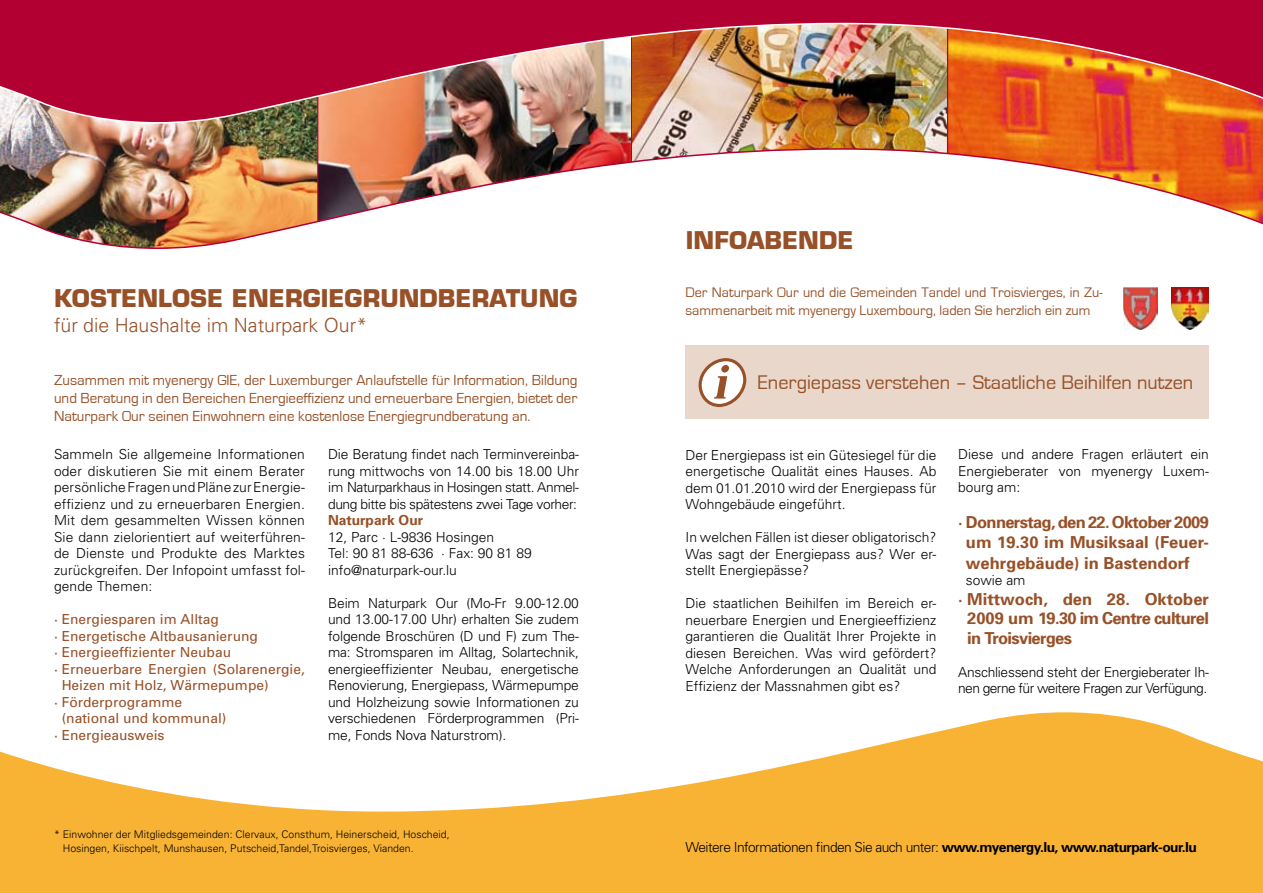
<style>
.page{position:relative;width:1263px;height:893px;background:#fff}
.page>*{position:absolute;margin:0;border:0;box-sizing:border-box;transform-origin:0 0}
.t1{font:700 23.85px "Eurostile";color:#975027}
.t2{font:20.25px "Eurostile";color:#975027}
.t3{font:300 19.5px "Univers";color:#975027}
.t4{font:700 16.5px/19.5px "Univers";color:#975027;text-align:justify}
.t5{font:700 16.5px/19.5px "Univers";letter-spacing:-.04em;color:#975027;text-align:center}
.t6{font:15px/18px "Eurostile";color:#975027;text-align:justify}
.t7{font:14.25px/18px "Eurostile";color:#975027}
.t8{font:300 13.8px/16.5px "Univers";color:#000;text-align:justify}
.t9{font:13.8px "Univers";color:#975027}
.t10{font:300 13.8px/16.5px "Univers";letter-spacing:-.02em;color:#000}
.t11{font:300 13.8px "Univers";letter-spacing:-.04em;color:#000}
.t12{font:700 13.8px "Univers";color:#975027}
.t13{font:300 10.5px/13.5px "Univers";color:#000}
.s1{font-weight:700}
</style>
<div class="page">
<svg style="left:56px;top:234px;width:1153px;height:96px"></svg>
<svg style="left:0;top:712px;width:1263px;height:181px;fill:#f8b334"></svg>
<div style="left:685px;top:345px;width:524px;height:73px;background:#e8d7ca"></div>
<img style="left:0;top:0;width:1263px;height:234px">
<img style="left:1171px;top:288px;width:38px;height:41px">
<img style="left:1123px;top:288px;width:35px;height:41px">
<svg style="left:699px;top:358px;width:47px;height:49px"></svg>
<h1 class="t1" style="left:54px;top:283px;width:525px">KOSTENLOSE ENERGIEGRUNDBERATUNG</h1>
<h3 class="t3" style="left:54px;top:313px;width:315px">für die Haushalte im Naturpark Our*</h3>
<p class="t6" style="left:54px;top:372px;width:525px">Zusammen mit myenergy GIE, der Luxemburger Anlaufstelle für Information, Bildung und Beratung in den Bereichen Energieeffizienz und erneuerbare Energien, bietet der Naturpark Our seinen Einwohnern eine kostenlose Energiegrundberatung an.</p>
<p class="t8" style="left:54px;top:446px;width:252px">Sammeln Sie allgemeine Informationen oder diskutieren Sie mit einem Berater persönliche Fragen und Pläne zur Energie&shy;effizienz und zu erneuerbaren Energien.<br>Mit dem gesammelten Wissen können Sie dann zielorientiert auf weiterführen&shy;de Dienste und Produkte des Marktes zurückgreifen. Der Infopoint umfasst fol&shy;gende Themen:</p>
<p class="t9" style="left:54px;top:611px;width:166px">· Energiesparen im Alltag</p>
<p class="t9" style="left:54px;top:628px;width:205px">· Energetische Altbausanierung</p>
<p class="t9" style="left:54px;top:644px;width:179px">· Energieeffizienter Neubau</p>
<p class="t9" style="left:54px;top:661px;width:252px">· Erneuerbare Energien (Solarenergie,</p>
<p class="t9" style="left:62px;top:677px;width:209px">Heizen mit Holz, Wärmepumpe)</p>
<p class="t9" style="left:54px;top:694px;width:130px">· Förderprogramme</p>
<p class="t9" style="left:62px;top:710px;width:166px">(national und kommunal)</p>
<p class="t9" style="left:54px;top:727px;width:112px">· Energieausweis</p>
<p class="t8" style="left:328px;top:446px;width:252px">Die Beratung findet nach Terminvereinba&shy;rung mittwochs von 14.00 bis 18.00 Uhr im Naturparkhaus in Hosingen statt. Anmel&shy;dung bitte bis spätestens zwei Tage vorher:</p>
<p class="t12" style="left:328px;top:512px;width:97px">Naturpark Our</p>
<p class="t8" style="left:328px;top:528px;width:205px;text-align:left">12, Parc · L-9836 Hosingen<br>Tel: 90 81 88-636 · Fax: 90 81 89 info@naturpark-our.lu</p>
<p class="t8" style="left:328px;top:594px;width:252px">Beim Naturpark Our (Mo-Fr 9.00-12.00 und 13.00-17.00 Uhr) erhalten Sie zudem folgende Broschüren (D und F) zum The&shy;ma: Stromsparen im Alltag, Solartechnik, energieeffizienter Neubau, energetische Renovierung, Energiepass, Wärmepumpe und Holzheizung sowie Informationen zu verschiedenen Förderprogrammen (Pri&shy;me, Fonds Nova Naturstrom).</p>
<p class="t13" style="left:63px;top:828px;width:388px;text-indent:-9px">* Einwohner der Mitgliedsgemeinden: Clervaux, Consthum, Heinerscheid, Hoscheid,<br>Hosingen, Kiischpelt, Munshausen, Putscheid,Tandel,Troisvierges, Vianden.</p>
<h1 class="t1" style="left:686px;top:225px;width:27px">INFOABENDE</h1>
<p class="t7" style="left:685px;top:284px;width:418px">Der Naturpark Our und die Gemeinden Tandel und Troisvierges, in Zu&shy;sammenarbeit mit myenergy Luxembourg, laden Sie herzlich ein zum</p>
<h2 class="t2" style="left:758px;top:371px;width:437px">Energiepass verstehen – Staatliche Beihilfen nutzen</h2>
<p class="t8" style="left:685px;top:447px;width:252px">Der Energiepass ist ein Gütesiegel für die energetische Qualität eines Hauses. Ab dem 01.01.2010 wird der Energiepass für Wohngebäude eingeführt.</p>
<p class="t8" style="left:685px;top:529px;width:252px">In welchen Fällen ist dieser obligatorisch?<br>Was sagt der Energiepass aus? Wer er&shy;stellt Energiepässe?</p>
<p class="t8" style="left:685px;top:595px;width:252px">Die staatlichen Beihilfen im Bereich er&shy;neuerbare Energien und Energieeffizienz garantieren die Qualität Ihrer Projekte in diesen Bereichen. Was wird gefördert?<br>Welche Anforderungen an Qualität und Effizienz der Massnahmen gibt es?</p>
<p class="t8" style="left:958px;top:446px;width:252px">Diese und andere Fragen erläutert ein Energieberater von myenergy Luxem&shy;bourg am:</p>
<p class="t5" style="left:958px;top:512px;width:252px">· Donnerstag, den 22. Oktober 2009 um 19.30 im Musiksaal (Feuer-</p>
<p class="t4" style="left:966px;top:553px;width:225px">wehrgebäude) in Bastendorf</p>
<p class="t8" style="left:966px;top:572px;width:61px">sowie am</p>
<p class="t4" style="left:967px;top:589px;width:243px;text-indent:-9px">· Mittwoch, den 28. Oktober 2009 um 19.30 im Centre culturel in Troisvierges</p>
<p class="t10" style="left:958px;top:663px;width:252px">Anschliessend steht der Energieberater Ih&shy;nen gerne für weitere Fragen zur Verfügung.</p>
<p class="t11" style="left:685px;top:838px;width:513px">Weitere Informationen finden Sie auch unter: <span class="s1">www.myenergy.lu, www.naturpark-our.lu</span></p>
</div>
